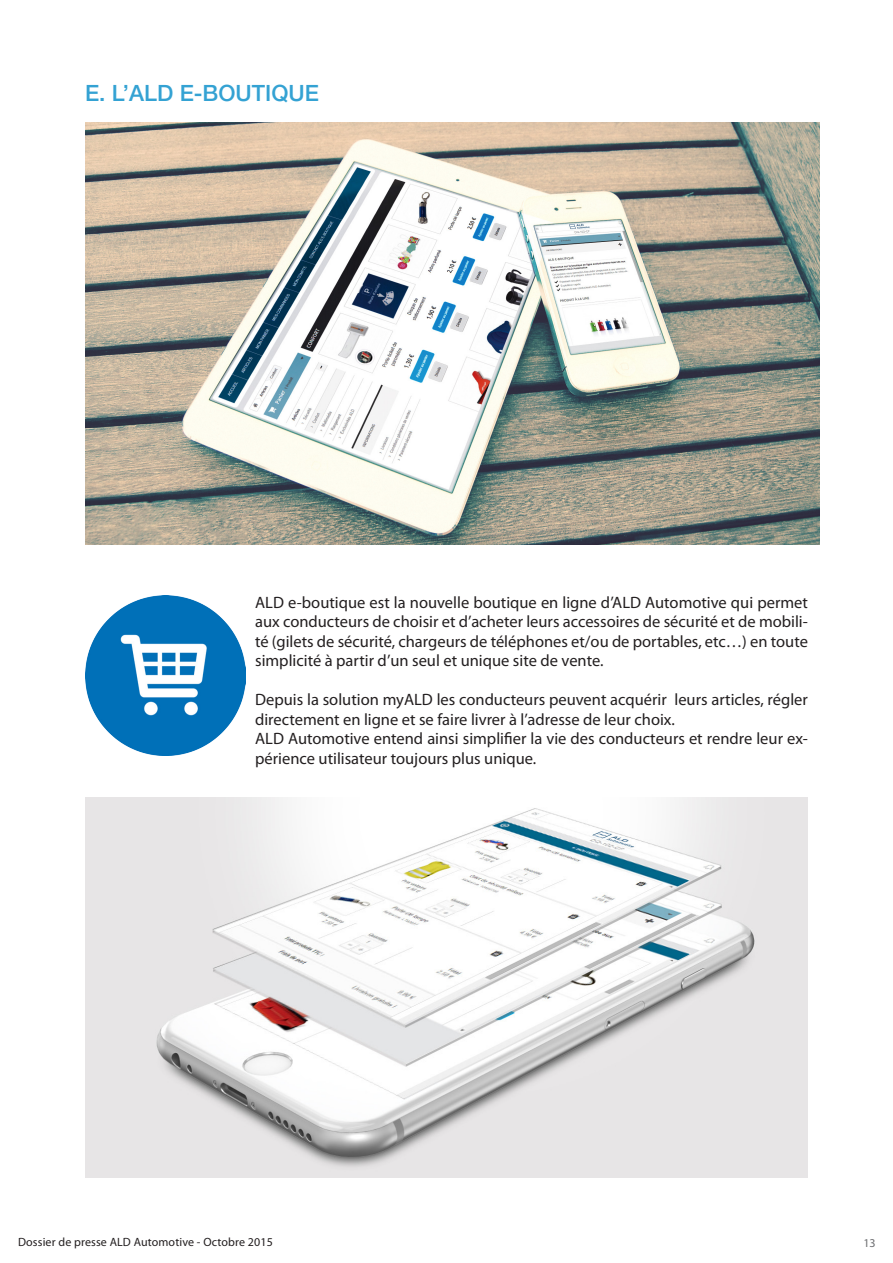
<style>
.page{position:relative;width:893px;height:1263px;background:#fff}
.page>*{position:absolute;margin:0;border:0;box-sizing:border-box;transform-origin:0 0}
.t1{font:500 22.5px "Helvetica Neue LT Pro";color:#34a2d3}
.t2{font:16.5px/19.5px "Myriad Pro";color:#231f20}
.t3{font:12px "Myriad Pro";letter-spacing:.01em;color:#231f20}
.t4{font:12px "Myriad Pro";color:#6d6e71}
</style>
<div class="page">
<img style="left:85px;top:122px;width:734px;height:422px">
<img style="left:85px;top:595px;width:161px;height:161px">
<img style="left:85px;top:797px;width:723px;height:381px">
<p class="t1" style="left:85px;top:80px;width:235px">E. L’ALD E-BOUTIQUE</p>
<p class="t2" style="left:255px;top:592px;width:554px;text-align:justify">ALD e-boutique est la nouvelle boutique en ligne d’ALD Automotive qui permet aux conducteurs de choisir et d’acheter leurs accessoires de sécurité et de mobili&shy;té (gilets de sécurité, chargeurs de téléphones et/ou de portables, etc…) en toute simplicité à partir d’un seul et unique site de vente.</p>
<p class="t2" style="left:255px;top:690px;width:554px">Depuis la solution myALD les conducteurs peuvent acquérir leurs articles, régler directement en ligne et se faire livrer à l’adresse de leur choix.</p>
<p class="t2" style="left:255px;top:729px;width:554px">ALD Automotive entend ainsi simplifier la vie des conducteurs et rendre leur ex&shy;périence utilisateur toujours plus unique.</p>
<p class="t3" style="left:18px;top:1235px;width:256px">Dossier de presse ALD Automotive - Octobre 2015</p>
<p class="t4" style="left:863px;top:1236px;width:14px">13</p>
</div>
